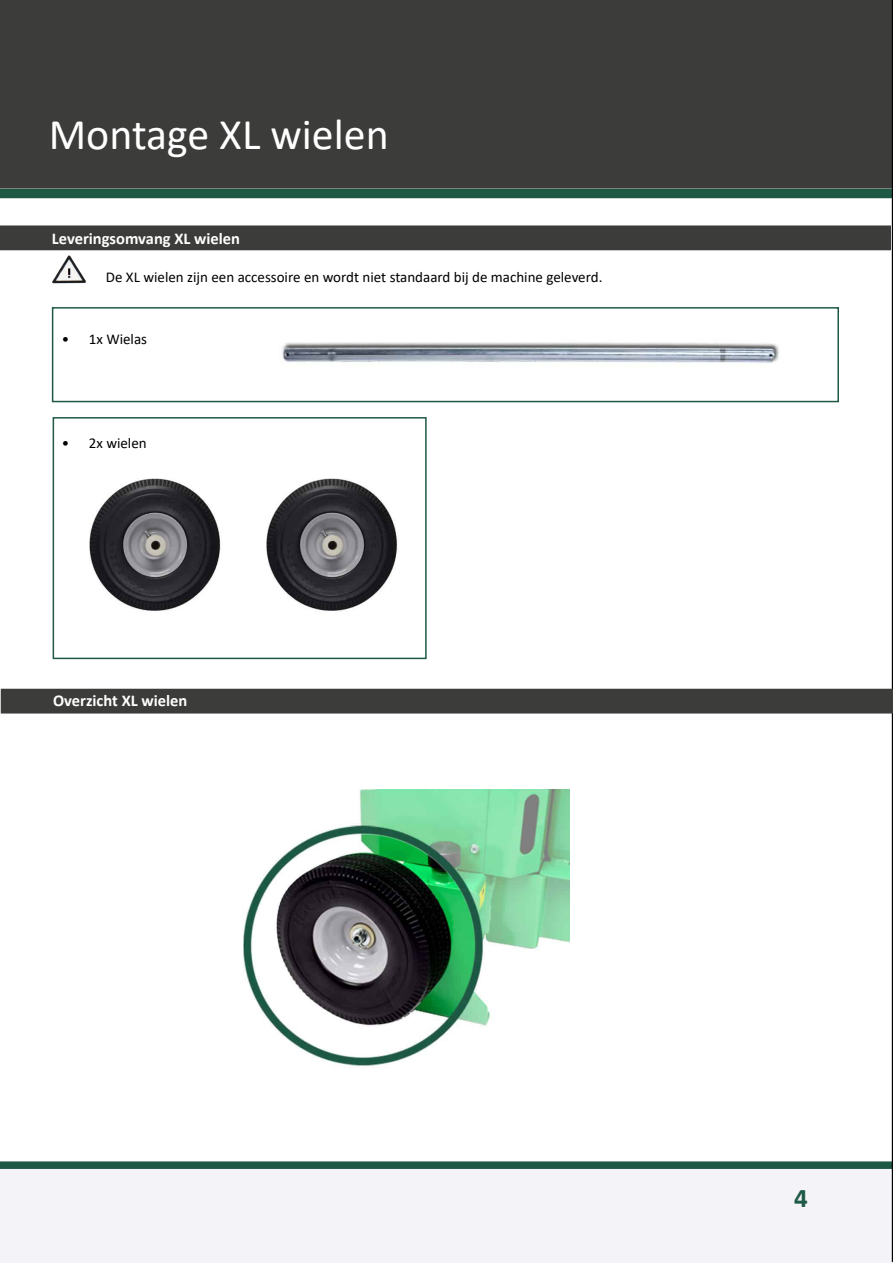
<style>
.page{position:relative;width:893px;height:1263px;background:#fff}
.page>*{position:absolute;margin:0;border:0;box-sizing:border-box;transform-origin:0 0}
.t1{font:43.95px "Calibri";color:#fff}
.t2{font:700 27px "Calibri";color:#1e5945}
.t3{font:700 16.5px "Calibri";color:#fff}
.t4{font:15px "Calibri";color:#000}
</style>
<div class="page">
<svg style="left:0;top:1161px;width:893px;height:102px"></svg>
<div style="left:0;top:0;width:892px;height:189px;background:#3c3c3b"></div>
<div style="left:0;top:189px;width:892px;height:9px;background:#1e5945"></div>
<hr style="left:892px;top:0;width:1px;height:1262px;background:#000">
<div style="left:0;top:225px;width:891px;height:25px;background:#3c3c3b"></div>
<div style="left:2px;top:689px;width:891px;height:24px;background:#3c3c3b"></div>
<div style="left:52px;top:307px;width:787px;height:95px;border:2px solid #1e5945"></div>
<img style="left:52px;top:255px;width:34px;height:29px">
<div style="left:53px;top:417px;width:374px;height:242px;border:2px solid #1e5945"></div>
<img style="left:282px;top:342px;width:497px;height:21px">
<img style="left:89px;top:478px;width:309px;height:133px">
<img style="left:243px;top:789px;width:326px;height:277px">
<h1 class="t1" style="left:49px;top:104px;width:342px">Montage XL wielen</h1>
<p class="t3" style="left:52px;top:227px;width:190px">Leveringsomvang XL wielen</p>
<p class="t4" style="left:106px;top:266px;width:498px">De XL wielen zijn een accessoire en wordt niet standaard bij de machine geleverd.</p>
<p class="t4" style="left:62px;top:329px;width:87px">• 1x Wielas</p>
<p class="t4" style="left:62px;top:433px;width:86px">• 2x wielen</p>
<p class="t3" style="left:53px;top:689px;width:136px">Overzicht XL wielen</p>
<h2 class="t2" style="left:794px;top:1179px;width:15px">4</h2>
</div>
